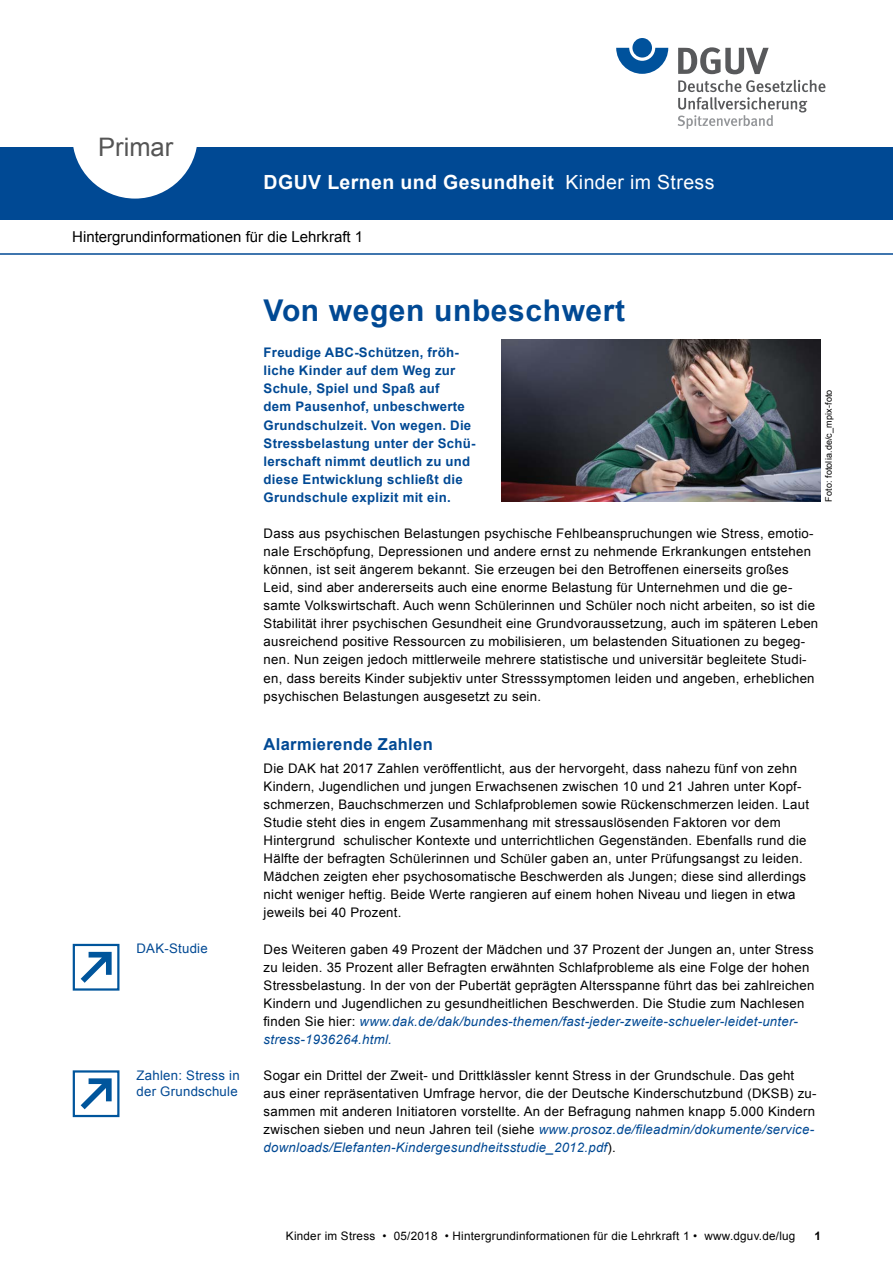
<style>
.page{position:relative;width:893px;height:1263px;background:#fff}
.page>*{position:absolute;margin:0;border:0;box-sizing:border-box;transform-origin:0 0}
.t1{font:700 30px "Arial";letter-spacing:.02em;color:#004994}
.t2{font:25.5px "Arial";color:#555}
.t3{font:700 19.5px "Arial";letter-spacing:.02em;color:#fff}
.t4{font:700 16.5px "Arial";letter-spacing:.02em;color:#004994}
.t5{font:15px "Arial";color:#000}
.t6{font:13.2px/18px "Arial";letter-spacing:.02em;color:#000}
.t7{font:700 13.2px/18px "Arial";letter-spacing:.02em;color:#004994}
.t8{font:13.2px/15.9px "Arial";letter-spacing:.02em;color:#004994}
.t9{font:11.7px "Arial";letter-spacing:.02em;color:#000}
.t10{font:700 11.7px "Arial";color:#000}
.t11{font:9px "Arial";letter-spacing:.015em;color:#000}
.s1{font-weight:400}
.s2{font-style:italic;color:#004994}
</style>
<div class="page">
<div style="left:0;top:147px;width:893px;height:73px;background:#004994"></div>
<svg style="left:73px;top:147px;width:124px;height:52px"></svg>
<svg style="left:616px;top:48px;width:52px;height:26px"></svg>
<div style="left:632px;top:38px;width:20px;height:20px;background:#00529c;border-radius:50%"></div>
<svg style="left:678px;top:47px;width:91px;height:27px"></svg>
<svg style="left:678px;top:80px;width:147px;height:49px"></svg>
<div style="left:73px;top:944px;width:46px;height:46px;border:2px solid #00559c"></div>
<svg style="left:81px;top:952px;width:31px;height:31px"></svg>
<hr style="left:0;top:253px;width:893px;height:2px;background:#004994">
<img style="left:502px;top:339px;width:318px;height:163px">
<div style="left:73px;top:1070px;width:46px;height:47px;border:2px solid #00559c"></div>
<svg style="left:81px;top:1078px;width:31px;height:31px"></svg>
<h2 class="t2" style="left:98px;top:131px;width:77px">Primar</h2>
<h3 class="t3" style="left:264px;top:169px;width:452px">DGUV Lernen und Gesundheit <span class="s1">Kinder im Stress</span></h3>
<p class="t5" style="left:72px;top:226px;width:292px">Hintergrundinformationen für die Lehrkraft 1</p>
<p class="t8" style="left:136px;top:941px;width:73px">DAK-Studie</p>
<p class="t8" style="left:136px;top:1067px;width:105px">Zahlen: Stress in der Grundschule</p>
<h1 class="t1" style="left:264px;top:290px;width:363px">Von wegen unbeschwert</h1>
<p class="t7" style="left:264px;top:344px;width:213px">Freudige ABC-Schützen, fröh&shy;liche Kinder auf dem Weg zur<br>Schule, Spiel und Spaß auf<br>dem Pausenhof, unbeschwerte<br>Grundschulzeit. Von wegen. Die<br>Stressbelastung unter der Schü&shy;lerschaft nimmt deutlich zu und diese Entwicklung schließt die<br>Grundschule explizit mit ein.</p>
<p class="t11" style="left:823px;top:502px;width:114px;rotate:-90deg">Foto: fotolia.de/c_mpix-foto</p>
<p class="t6" style="left:264px;top:524px;width:556px">Dass aus psychischen Belastungen psychische Fehlbeanspruchungen wie Stress, emotio&shy;nale Erschöpfung, Depressionen und andere ernst zu nehmende Erkrankungen entstehen können, ist seit ängerem bekannt. Sie erzeugen bei den Betroffenen einerseits großes Leid, sind aber andererseits auch eine enorme Belastung für Unternehmen und die ge&shy;samte Volkswirtschaft. Auch wenn Schülerinnen und Schüler noch nicht arbeiten, so ist die Stabilität ihrer psychischen Gesundheit eine Grundvoraussetzung, auch im späteren Leben ausreichend positive Ressourcen zu mobilisieren, um belastenden Situationen zu begeg&shy;nen. Nun zeigen jedoch mittlerweile mehrere statistische und universitär begleitete Studi&shy;en, dass bereits Kinder subjektiv unter Stresssymptomen leiden und angeben, erheblichen psychischen Belastungen ausgesetzt zu sein.</p>
<p class="t4" style="left:264px;top:733px;width:171px">Alarmierende Zahlen</p>
<p class="t6" style="left:264px;top:759px;width:547px">Die DAK hat 2017 Zahlen veröffentlicht, aus der hervorgeht, dass nahezu fünf von zehn Kindern, Jugendlichen und jungen Erwachsenen zwischen 10 und 21 Jahren unter Kopf&shy;schmerzen, Bauchschmerzen und Schlafproblemen sowie Rückenschmerzen leiden. Laut Studie steht dies in engem Zusammenhang mit stressauslösenden Faktoren vor dem Hintergrund schulischer Kontexte und unterrichtlichen Gegenständen. Ebenfalls rund die Hälfte der befragten Schülerinnen und Schüler gaben an, unter Prüfungsangst zu leiden.<br>Mädchen zeigten eher psychosomatische Beschwerden als Jungen; diese sind allerdings nicht weniger heftig. Beide Werte rangieren auf einem hohen Niveau und liegen in etwa jeweils bei 40 Prozent.</p>
<p class="t6" style="left:264px;top:940px;width:552px">Des Weiteren gaben 49 Prozent der Mädchen und 37 Prozent der Jungen an, unter Stress zu leiden. 35 Prozent aller Befragten erwähnten Schlafprobleme als eine Folge der hohen Stressbelastung. In der von der Pubertät geprägten Altersspanne führt das bei zahlreichen Kindern und Jugendlichen zu gesundheitlichen Beschwerden. Die Studie zum Nachlesen finden Sie hier: <span class="s2">www.dak.de/dak/bundes-themen/fast-jeder-zweite-schueler-leidet-unter&shy;stress-1936264.html.</span></p>
<p class="t6" style="left:264px;top:1067px;width:554px">Sogar ein Drittel der Zweit- und Drittklässler kennt Stress in der Grundschule. Das geht aus einer repräsentativen Umfrage hervor, die der Deutsche Kinderschutzbund (DKSB) zu&shy;sammen mit anderen Initiatoren vorstellte. An der Befragung nahmen knapp 5.000 Kindern zwischen sieben und neun Jahren teil (siehe <span class="s2">www.prosoz.de/fileadmin/dokumente/service&shy;downloads/Elefanten-Kindergesundheitsstudie_2012.pdf</span>).</p>
<p class="t9" style="left:286px;top:1228px;width:511px">Kinder im Stress • 05/2018 • Hintergrundinformationen für die Lehrkraft 1 • www.dguv.de/lug</p>
<p class="t10" style="left:815px;top:1228px;width:8px">1</p>
</div>
